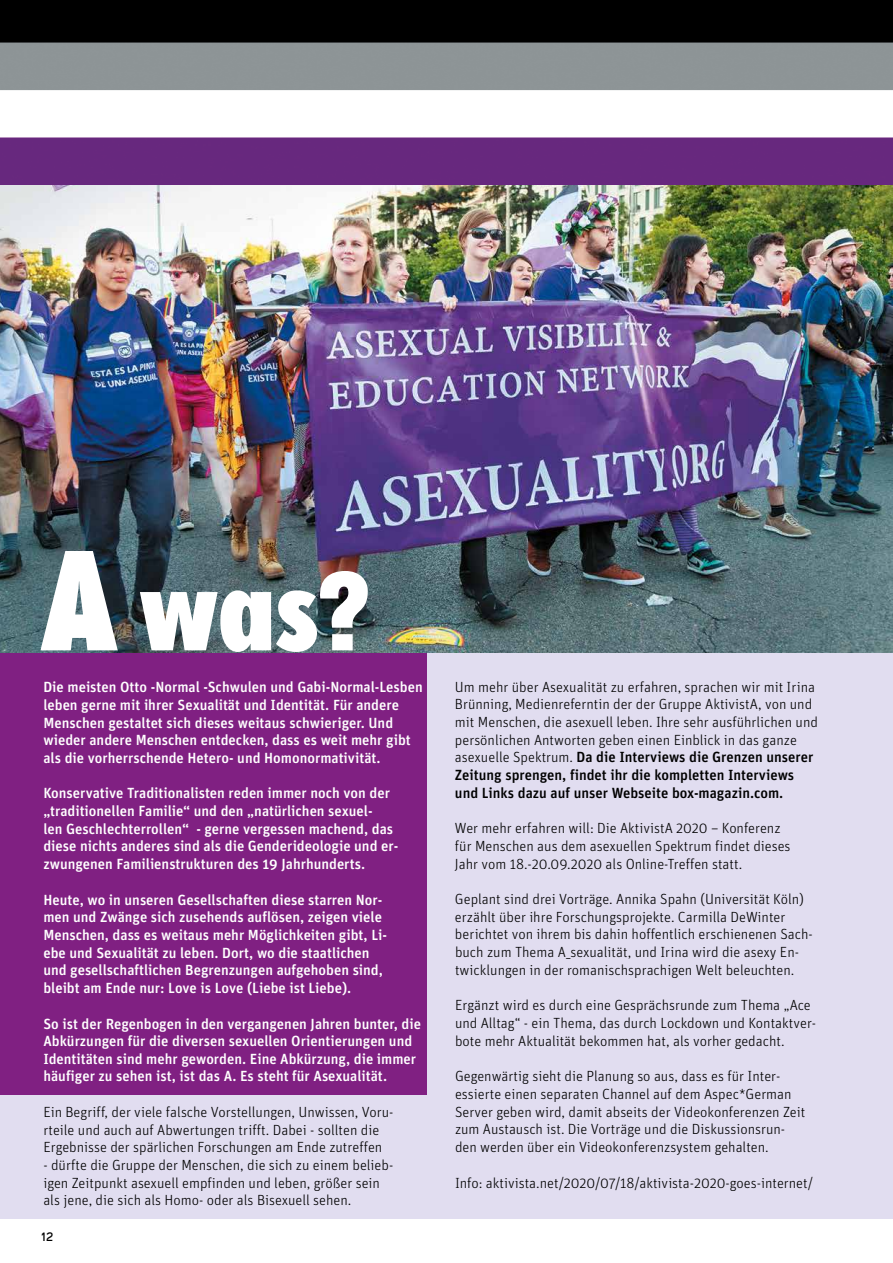
<style>
.page{position:relative;width:893px;height:1263px;background:#fff}
.page>*{position:absolute;margin:0;border:0;box-sizing:border-box;transform-origin:0 0}
.t1{font:700 condensed 108px "Super Grotesk C";color:#fff}
.t2{font:condensed 18px "Super Grotesk A";color:#000}
.t3{font:300 14.7px/17.7px "Unit";color:#000}
.t4{font:500 14.7px/17.7px "Unit";color:#fff}
.s1{font-size:138px}
.s2{font-weight:500}
</style>
<div class="page">
<div style="left:0;top:635px;width:893px;height:583px;background:#e1ddf0"></div>
<div style="left:0;top:653px;width:426px;height:442px;background:#802082"></div>
<img style="left:0;top:185px;width:893px;height:468px">
<img style="left:0;top:0;width:893px;height:185px">
<h1 class="t1" style="left:40px;top:557px;width:331px"><span class="s1">A</span> was?</h1>
<p class="t4" style="left:43px;top:678px;width:381px">Die meisten Otto -Normal -Schwulen und Gabi-Normal-Lesben leben gerne mit ihrer Sexualität und Identität. Für andere Menschen gestaltet sich dieses weitaus schwieriger. Und wieder andere Menschen entdecken, dass es weit mehr gibt als die vorherrschende Hetero- und Homonormativität.</p>
<p class="t4" style="left:43px;top:784px;width:356px">Konservative Traditionalisten reden immer noch von der „traditionellen Familie“ und den „natürlichen sexuel-<br>len Geschlechterrollen“ - gerne vergessen machend, das diese nichts anderes sind als die Genderideologie und er&shy;zwungenen Familienstrukturen des 19 Jahrhunderts.</p>
<p class="t4" style="left:43px;top:890px;width:345px">Heute, wo in unseren Gesellschaften diese starren Nor&shy;men und Zwänge sich zusehends auflösen, zeigen viele Menschen, dass es weitaus mehr Möglichkeiten gibt, Li&shy;ebe und Sexualität zu leben. Dort, wo die staatlichen und gesellschaftlichen Begrenzungen aufgehoben sind, bleibt am Ende nur: Love is Love (Liebe ist Liebe).</p>
<p class="t4" style="left:43px;top:1014px;width:379px">So ist der Regenbogen in den vergangenen Jahren bunter, die Abkürzungen für die diversen sexuellen Orientierungen und Identitäten sind mehr geworden. Eine Abkürzung, die immer häufiger zu sehen ist, ist das A. Es steht für Asexualität.</p>
<p class="t3" style="left:43px;top:1103px;width:352px">Ein Begriff, der viele falsche Vorstellungen, Unwissen, Voru&shy;rteile und auch auf Abwertungen trifft. Dabei - sollten die<br>Ergebnisse der spärlichen Forschungen am Ende zutreffen</p>
<p class="t3" style="left:43px;top:1156px;width:351px">- dürfte die Gruppe der Menschen, die sich zu einem belieb&shy;igen Zeitpunkt asexuell empfinden und leben, größer sein als jene, die sich als Homo- oder als Bisexuell sehen.</p>
<p class="t2" style="left:42px;top:1224px;width:13px">12</p>
<p class="t3" style="left:455px;top:678px;width:364px">Um mehr über Asexualität zu erfahren, sprachen wir mit Irina Brünning, Medienreferntin der der Gruppe AktivistA, von und mit Menschen, die asexuell leben. Ihre sehr ausführlichen und persönlichen Antworten geben einen Einblick in das ganze asexuelle Spektrum. <span class="s2">Da die Interviews die Grenzen unserer Zeitung sprengen, findet ihr die kompletten Interviews und Links dazu auf unser Webseite box-magazin.com.</span></p>
<p class="t3" style="left:455px;top:819px;width:337px">Wer mehr erfahren will: Die AktivistA 2020 – Konferenz für Menschen aus dem asexuellen Spektrum findet dieses<br>Jahr vom 18.-20.09.2020 als Online-Treffen statt.</p>
<p class="t3" style="left:455px;top:890px;width:359px">Geplant sind drei Vorträge. Annika Spahn (Universität Köln) erzählt über ihre Forschungsprojekte. Carmilla DeWinter berichtet von ihrem bis dahin hoffentlich erschienenen Sach&shy;buch zum Thema A_sexualität, und Irina wird die asexy En&shy;twicklungen in der romanischsprachigen Welt beleuchten.</p>
<p class="t3" style="left:455px;top:996px;width:363px">Ergänzt wird es durch eine Gesprächsrunde zum Thema „Ace und Alltag“ - ein Thema, das durch Lockdown und Kontaktver&shy;bote mehr Aktualität bekommen hat, als vorher gedacht.</p>
<p class="t3" style="left:455px;top:1067px;width:352px">Gegenwärtig sieht die Planung so aus, dass es für Inter&shy;essierte einen separaten Channel auf dem Aspec*German Server geben wird, damit abseits der Videokonferenzen Zeit zum Austausch ist. Die Vorträge und die Diskussionsrun&shy;den werden über ein Videokonferenzsystem gehalten.</p>
<p class="t3" style="left:455px;top:1173px;width:359px">Info: aktivista.net/2020/07/18/aktivista-2020-goes-internet/</p>
</div>
